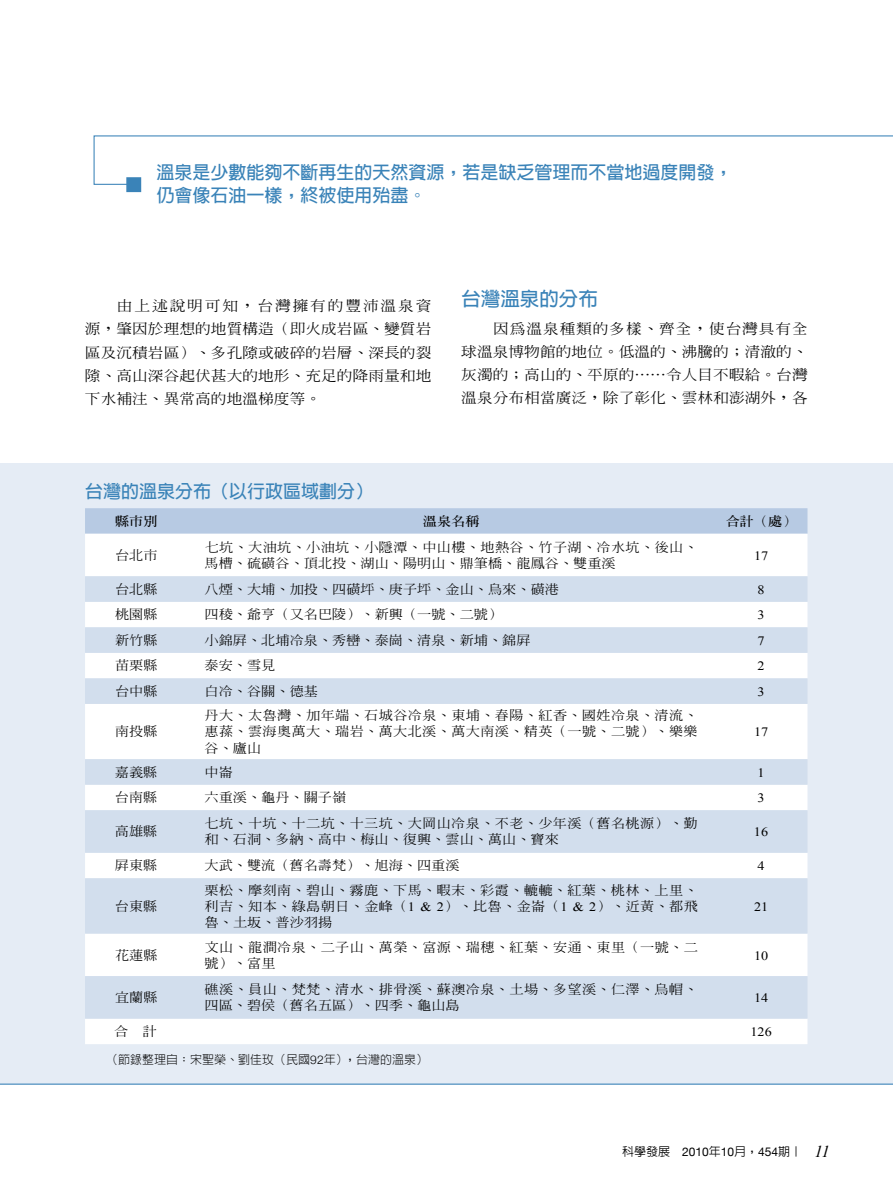
<style>
.page{position:relative;width:893px;height:1191px;background:#fff}
.page>*{position:absolute;margin:0;border:0;box-sizing:border-box;transform-origin:0 0}
.t1{font:700 19.5px "AR Hei B5";color:#3a83b8}
.t2{font:700 18px/22.5px "AR Hei B5";color:#3a83b8}
.t3{font:500 14.1px/23.2px "AR Ming B5";color:#000;text-align:justify;scale:1.11 1}
.t4{font:500 12.75px/16.2px "AR Ming B5";letter-spacing:.025em;color:#000;scale:1.11 1}
.t5{font:500 12.75px "AR Ming B5";color:#000;scale:1.11 1}
.t6{font:12.75px "Times New Roman";color:#000;scale:1.11 1}
.t7{font:700 12.75px "AR Ming B5";color:#000;scale:1.11 1}
.t8{font:300 12px "AR Hei B5";color:#000}
.t9{font:500 12px "AR Hei B5";color:#000}
.s1{font-family:"Times New Roman";font-weight:400}
.s2{font-family:"DF Ming Std W5";font-weight:400}
.s3{font-family:"Helvetica Neue"}
.s4{font-family:"Helvetica Neue";font-weight:400}
.s5{font-family:"Times New Roman";font-weight:400;font-style:italic;font-size:16.5px}
</style>
<div class="page">
<div style="left:0;top:463px;width:893px;height:621px;background:#e5ecf5"></div>
<svg style="left:93px;top:135px;width:800px;height:50px"></svg>
<div style="left:126px;top:177px;width:15px;height:15px;background:#3a83b8;border:2px solid #3a83b8"></div>
<svg style="left:0;top:1034px;width:893px;height:51px"></svg>
<svg style="left:85px;top:508px;width:722px;height:26px;background:#b8cbe3"></svg>
<div style="left:85px;top:534px;width:722px;height:510px;background:#fff"></div>
<svg style="left:85px;top:576px;width:722px;height:442px;background:#e6ecf5"></svg>
<h2 class="t2" style="left:156px;top:161px;width:577px">溫泉是少數能夠不斷再生的天然資源，若是缺乏管理而不當地過度開發，仍會像石油一樣，終被使用殆盡。</h2>
<p class="t3" style="left:85px;top:294px;width:314px;text-indent:32px">由上述說明可知，台灣擁有的豐沛溫泉資源，肇因於理想的地質構造（即火成岩區、變質岩區及沉積岩區）、多孔隙或破碎的岩層、深長的裂隙、高山深谷起伏甚大的地形、充足的降雨量和地下水補注、異常高的地溫梯度等。</p>
<h1 class="t1" style="left:461px;top:289px;width:138px">台灣溫泉的分布</h1>
<p class="t3" style="left:461px;top:316px;width:314px;text-indent:32px">因為溫泉種類的多樣、齊全，使台灣具有全球溫泉博物館的地位。低溫的、沸騰的；清澈的、灰濁的；高山的、平原的⋯⋯令人目不暇給。台灣溫泉分布相當廣泛，除了彰化、雲林和澎湖外，各</p>
<h2 class="t2" style="left:85px;top:479px;width:289px">台灣的溫泉分布（以行政區域劃分）</h2>
<p class="t7" style="left:115px;top:514px;width:40px">縣市別</p>
<p class="t7" style="left:423px;top:514px;width:53px">溫泉名稱</p>
<p class="t7" style="left:726px;top:514px;width:65px">合計（處）</p>
<p class="t4" style="left:115px;top:547px;width:40px">台北市</p>
<p class="t4" style="left:205px;top:539px;width:446px">七坑、大油坑、小油坑、小隱潭、中山樓、地熱谷、竹子湖、冷水坑、後山、馬槽、硫磺谷、頂北投、湖山、陽明山、鼎筆橋、龍鳳谷、雙重溪</p>
<p class="t6" style="left:754px;top:547px;width:14px">17</p>
<p class="t4" style="left:115px;top:581px;width:40px">台北縣</p>
<p class="t5" style="left:205px;top:582px;width:321px">八煙、大埔、加投、四磺坪、庚子坪、金山、烏來、磺港</p>
<p class="t6" style="left:758px;top:581px;width:8px">8</p>
<p class="t4" style="left:115px;top:606px;width:40px">桃園縣</p>
<p class="t5" style="left:205px;top:608px;width:270px">四稜、爺亨（又名巴陵）、新興（一號、二號）</p>
<p class="t6" style="left:758px;top:606px;width:8px">3</p>
<p class="t4" style="left:115px;top:632px;width:40px">新竹縣</p>
<p class="t5" style="left:205px;top:633px;width:295px">小錦屏、北埔冷泉、秀巒、泰崗、清泉、新埔、錦屏</p>
<p class="t6" style="left:758px;top:632px;width:8px">7</p>
<p class="t4" style="left:115px;top:657px;width:40px">苗栗縣</p>
<p class="t4" style="left:205px;top:657px;width:65px">泰安、雪見</p>
<p class="t6" style="left:758px;top:657px;width:8px">2</p>
<p class="t4" style="left:115px;top:683px;width:40px">台中縣</p>
<p class="t4" style="left:205px;top:683px;width:104px">白冷、谷關、德基</p>
<p class="t6" style="left:758px;top:683px;width:8px">3</p>
<p class="t4" style="left:115px;top:723px;width:40px">南投縣</p>
<p class="t4" style="left:205px;top:707px;width:446px;text-align:justify">丹大、太魯灣、加年端、石城谷冷泉、東埔、春陽、紅香、國姓冷泉、清流、惠蓀、雲海奧萬大、瑞岩、萬大北溪、萬大南溪、精英（一號、二號）、樂樂谷、廬山</p>
<p class="t6" style="left:754px;top:723px;width:14px">17</p>
<p class="t4" style="left:115px;top:764px;width:40px">嘉義縣</p>
<p class="t4" style="left:205px;top:764px;width:27px">中崙</p>
<p class="t6" style="left:757px;top:764px;width:8px">1</p>
<p class="t4" style="left:115px;top:789px;width:40px">台南縣</p>
<p class="t4" style="left:205px;top:789px;width:129px">六重溪、龜丹、關子嶺</p>
<p class="t6" style="left:757px;top:789px;width:8px">3</p>
<p class="t4" style="left:115px;top:823px;width:40px">高雄縣</p>
<p class="t4" style="left:204px;top:815px;width:446px">七坑、十坑、十二坑、十三坑、大岡山冷泉、不老、少年溪（舊名桃源）、勤和、石洞、多納、高中、梅山、復興、雲山、萬山、寶來</p>
<p class="t6" style="left:754px;top:823px;width:14px">16</p>
<p class="t4" style="left:115px;top:857px;width:40px">屏東縣</p>
<p class="t5" style="left:204px;top:859px;width:231px">大武、雙流（舊名壽梵）、旭海、四重溪</p>
<p class="t6" style="left:757px;top:857px;width:8px">4</p>
<p class="t4" style="left:115px;top:898px;width:40px">台東縣</p>
<p class="t4" style="left:204px;top:881px;width:446px;text-align:justify">栗松、摩刻南、碧山、霧鹿、下馬、暇末、彩霞、轆轆、紅葉、桃林、上里、利吉、知本、綠島朝日、金峰（<span class="s1">1 &amp; 2</span>）、比魯、金崙（<span class="s1">1 &amp; 2</span>）、近黃、都飛魯、土<span class="s2">坂</span>、普沙羽揚</p>
<p class="t6" style="left:754px;top:898px;width:14px">21</p>
<p class="t4" style="left:115px;top:946px;width:40px">花蓮縣</p>
<p class="t4" style="left:205px;top:938px;width:446px">文山、龍澗冷泉、二子山、萬榮、富源、瑞穗、紅葉、安通、東里（一號、二號）、富里</p>
<p class="t6" style="left:754px;top:947px;width:14px">10</p>
<p class="t4" style="left:115px;top:989px;width:40px">宜蘭縣</p>
<p class="t4" style="left:205px;top:981px;width:446px">礁溪、員山、梵梵、清水、排骨溪、蘇澳冷泉、土場、多望溪、仁澤、烏帽、四區、碧侯（舊名五區）、四季、龜山島</p>
<p class="t6" style="left:754px;top:989px;width:14px">14</p>
<p class="t4" style="left:114px;top:1023px;width:40px">合 計</p>
<p class="t6" style="left:750px;top:1023px;width:21px">126</p>
<p class="t8" style="left:106px;top:1053px;width:323px">（節錄整理自：宋聖榮、劉佳玫（民國<span class="s3">92</span>年），台灣的溫泉）</p>
<p class="t9" style="left:622px;top:1145px;width:209px">科學發展 <span class="s4">2010</span>年<span class="s4">10</span>月，<span class="s4">454</span>期｜ <span class="s5">11</span></p>
</div>
